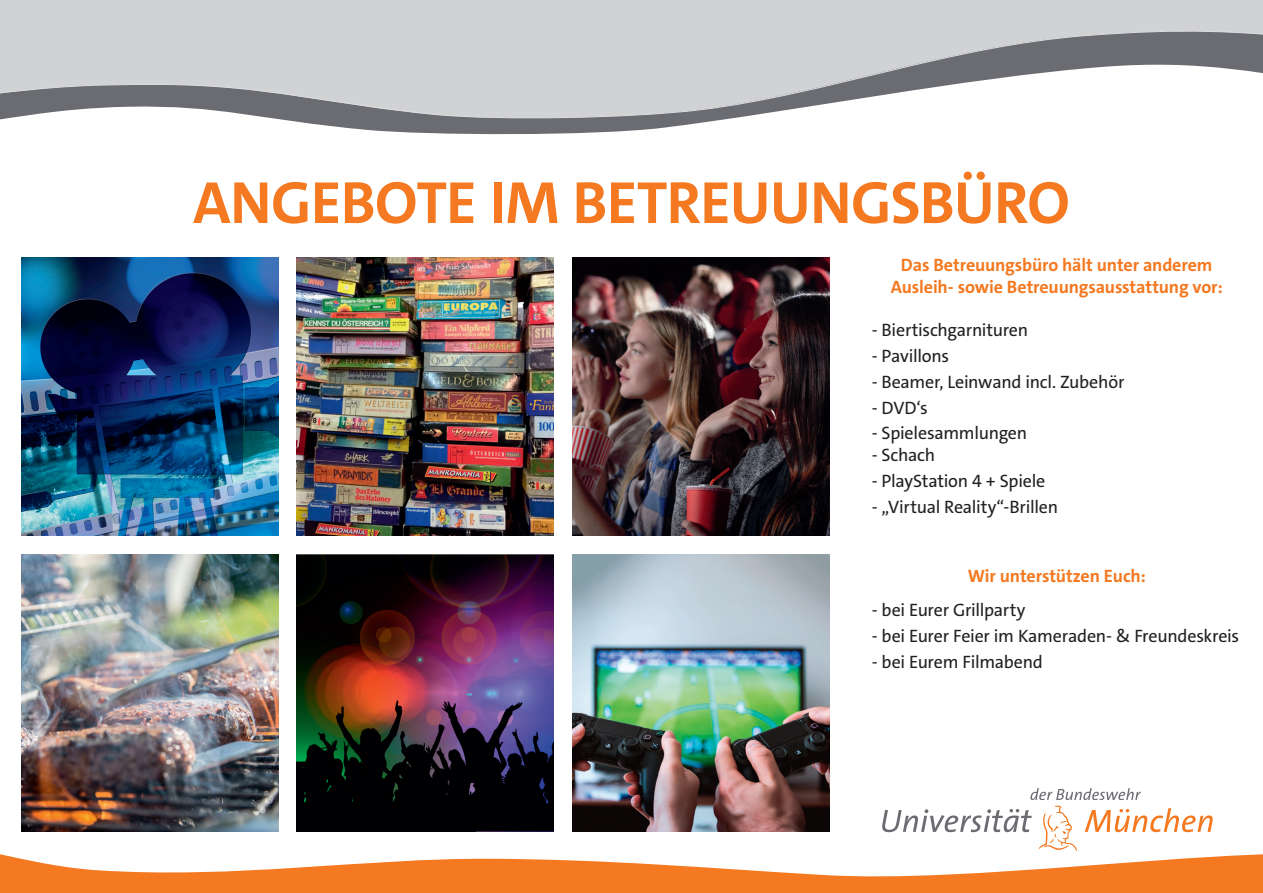
<style>
.page{position:relative;width:1263px;height:893px;background:#fff}
.page>*{position:absolute;margin:0;border:0;box-sizing:border-box;transform-origin:0 0}
.t1{font:700 60px "The Sans C4 s";letter-spacing:-.01em;color:#f47921}
.t2{font:18px "The Sans C4 s";letter-spacing:-.015em;color:#231f20}
.t3{font:700 18px/21.6px "The Sans C4 s";letter-spacing:-.01em;color:#f47921;text-align:center}
</style>
<div class="page">
<svg style="left:0;top:850px;width:1263px;height:33px"></svg>
<svg style="left:285px;top:120px;width:435px;height:15px;fill:#6b6c72"></svg>
<svg style="left:0;top:0;width:1263px;height:120px;background:#c7c8ca"></svg>
<div style="left:0;top:883px;width:1263px;height:10px;background:#f47921"></div>
<svg style="left:882px;top:788px;width:331px;height:62px"></svg>
<img style="left:572px;top:258px;width:257px;height:278px">
<img style="left:21px;top:554px;width:257px;height:278px">
<img style="left:572px;top:554px;width:257px;height:278px">
<img style="left:297px;top:554px;width:257px;height:278px">
<img style="left:21px;top:258px;width:257px;height:278px">
<img style="left:297px;top:258px;width:257px;height:278px">
<h1 class="t1" style="left:193px;top:164px;width:878px">ANGEBOTE IM BETREUUNGSBÜRO</h1>
<p class="t3" style="left:891px;top:254px;width:333px">Das Betreuungsbüro hält unter anderem<br>Ausleih- sowie Betreuungsausstattung vor:</p>
<p class="t2" style="left:872px;top:318px;width:158px">- Biertischgarnituren</p>
<p class="t2" style="left:872px;top:344px;width:79px">- Pavillons</p>
<p class="t2" style="left:872px;top:370px;width:254px">- Beamer, Leinwand incl. Zubehör</p>
<p class="t2" style="left:872px;top:396px;width:57px">- DVD‘s</p>
<p class="t2" style="left:872px;top:422px;width:157px">- Spielesammlungen</p>
<p class="t2" style="left:872px;top:443px;width:65px">- Schach</p>
<p class="t2" style="left:872px;top:469px;width:175px">- PlayStation 4 + Spiele</p>
<p class="t2" style="left:872px;top:495px;width:188px">- „Virtual Reality“-Brillen</p>
<p class="t3" style="left:968px;top:565px;width:179px">Wir unterstützen Euch:</p>
<p class="t2" style="left:872px;top:598px;width:155px">- bei Eurer Grillparty</p>
<p class="t2" style="left:872px;top:624px;width:369px">- bei Eurer Feier im Kameraden- &amp; Freundeskreis</p>
<p class="t2" style="left:872px;top:650px;width:173px">- bei Eurem Filmabend</p>
</div>
